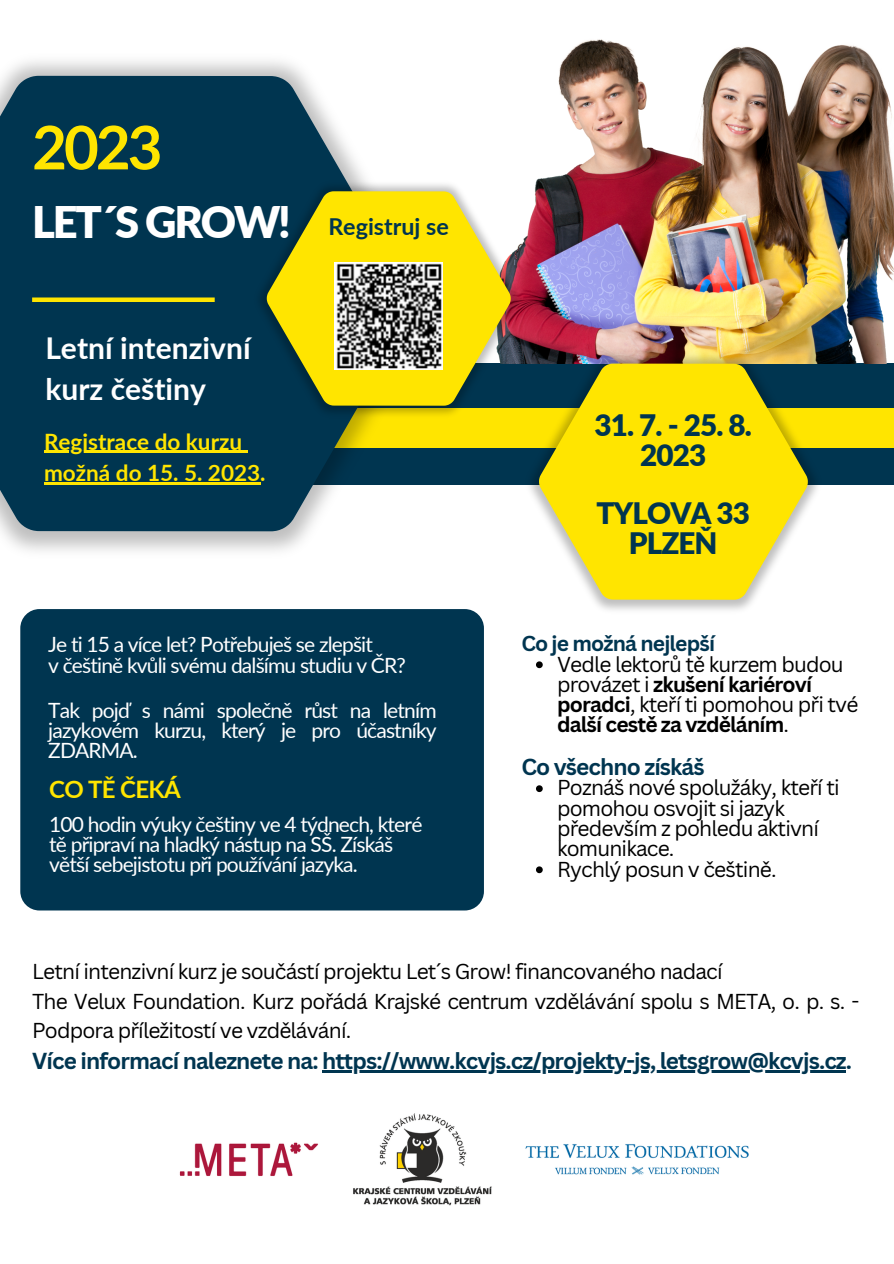
<style>
.page{position:relative;width:894px;height:1264px;background:#fff}
.page>*{position:absolute;margin:0;border:0;box-sizing:border-box;transform-origin:0 0}
.t1{font:700 60px "Lato";color:#ffe500}
.t2{font:900 43.5px "Lato";letter-spacing:-.05em;color:#fff}
.t3{font:700 30px/41.7px "Lato";color:#fff}
.t4{font:900 29.55px/29.2px "Lato";letter-spacing:-.03em;color:#003550;text-align:center}
.t5{font:700 24px "Lato";letter-spacing:-.03em;color:#ffe500}
.t6{font:700 23.25px "Lato";color:#003550}
.t7{font:700 22.5px "Canva Sans";letter-spacing:-.04em;color:#003550}
.t8{font:700 22.5px/31.5px "Lato";color:#ffe500}
.t9{font:21px/20.2px "Canva Sans";letter-spacing:-.04em;color:#000}
.t10{font:21px/20.2px "Lato";letter-spacing:-.04em;color:#fff}
.t11{font:700 21px "Canva Sans";letter-spacing:-.04em;color:#003550}
.s1{font-weight:700}
</style>
<div class="page">
<div style="left:0;top:363px;width:893px;height:122px;background:#003550"></div>
<img style="left:526px;top:39px;width:367px;height:324px">
<div style="left:140px;top:407px;width:753px;height:41px;background:#ffe500"></div>
<img style="left:526px;top:348px;width:299px;height:262px">
<svg style="left:539px;top:363px;width:268px;height:236px;fill:#ffe500"></svg>
<svg style="left:0;top:76px;width:376px;height:455px;fill:#003550"></svg>
<div style="left:32px;top:297px;width:183px;height:5px;background:#ffe500"></div>
<div style="left:20px;top:609px;width:464px;height:301px;background:#003550;border-radius:19px"></div>
<img style="left:251px;top:177px;width:275px;height:245px">
<svg style="left:267px;top:191px;width:243px;height:215px;fill:#ffe500"></svg>
<img style="left:334px;top:262px;width:108px;height:107px">
<img style="left:179px;top:1113px;width:570px;height:93px">
<svg style="left:536px;top:661px;width:6px;height:7px"></svg>
<svg style="left:536px;top:785px;width:6px;height:7px"></svg>
<svg style="left:536px;top:866px;width:6px;height:7px"></svg>
<hr style="left:322px;top:1070px;width:523px;height:2px;background:#003550">
<hr style="left:44px;top:450px;width:198px;height:3px;background:#ffe500">
<svg style="left:242px;top:450px;width:5px;height:3px"></svg>
<hr style="left:44px;top:482px;width:216px;height:2px;background:#ffe500">
<h1 class="t1" style="left:32px;top:110px;width:132px">2023</h1>
<h2 class="t2" style="left:32px;top:195px;width:260px">LET´S GROW!</h2>
<h3 class="t3" style="left:45px;top:326px;width:207px">Letní intenzivní kurz češtiny</h3>
<p class="t8" style="left:44px;top:425px;width:223px">Registrace do kurzu možná do 15. 5. 2023.</p>
<p class="t6" style="left:328px;top:212px;width:122px">Registruj se</p>
<p class="t10" style="left:48px;top:634px;width:359px">Je ti 15 a více let? Potřebuješ se zlepšit<br>v češtině kvůli svému dalšímu studiu v ČR?</p>
<p class="t10" style="left:48px;top:699px;width:390px;text-align:justify">Tak pojď s námi společně růst na letním jazykovém kurzu, který je pro účastníky ZDARMA.</p>
<p class="t5" style="left:49px;top:774px;width:133px">CO TĚ ČEKÁ</p>
<p class="t10" style="left:49px;top:813px;width:374px">100 hodin výuky češtiny ve 4 týdnech, které tě připraví na hladký nástup na SŠ. Získáš větší sebejistotu při používání jazyka.</p>
<h3 class="t4" style="left:594px;top:410px;width:159px">31. 7. - 25. 8.<br>2023</h3>
<h3 class="t4" style="left:596px;top:498px;width:155px">TYLOVA 33<br>PLZEŇ</h3>
<p class="t11" style="left:521px;top:629px;width:195px">Co je možná nejlepší</p>
<p class="t9" style="left:557px;top:653px;width:303px">Vedle lektorů tě kurzem budou provázet i <span class="s1">zkušení kariéroví poradci</span>, kteří ti pomohou při tvé <span class="s1">další cestě za vzděláním</span>.</p>
<p class="t7" style="left:521px;top:751px;width:185px">Co všechno získáš</p>
<p class="t9" style="left:557px;top:777px;width:284px">Poznáš nové spolužáky, kteří ti pomohou osvojit si jazyk především z pohledu aktivní komunikace.<br>Rychlý posun v češtině.</p>
<p class="t9" style="left:32px;top:956px;width:828px;line-height:29.2px">Letní intenzivní kurz je součástí projektu Let´s Grow! financovaného nadací<br>The Velux Foundation. Kurz pořádá Krajské centrum vzdělávání spolu s META, o. p. s. -<br>Podpora příležitostí ve vzdělávání.</p>
<p class="t7" style="left:32px;top:1045px;width:821px">Více informací naleznete na: https://www.kcvjs.cz/projekty-js, letsgrow@kcvjs.cz.</p>
</div>
